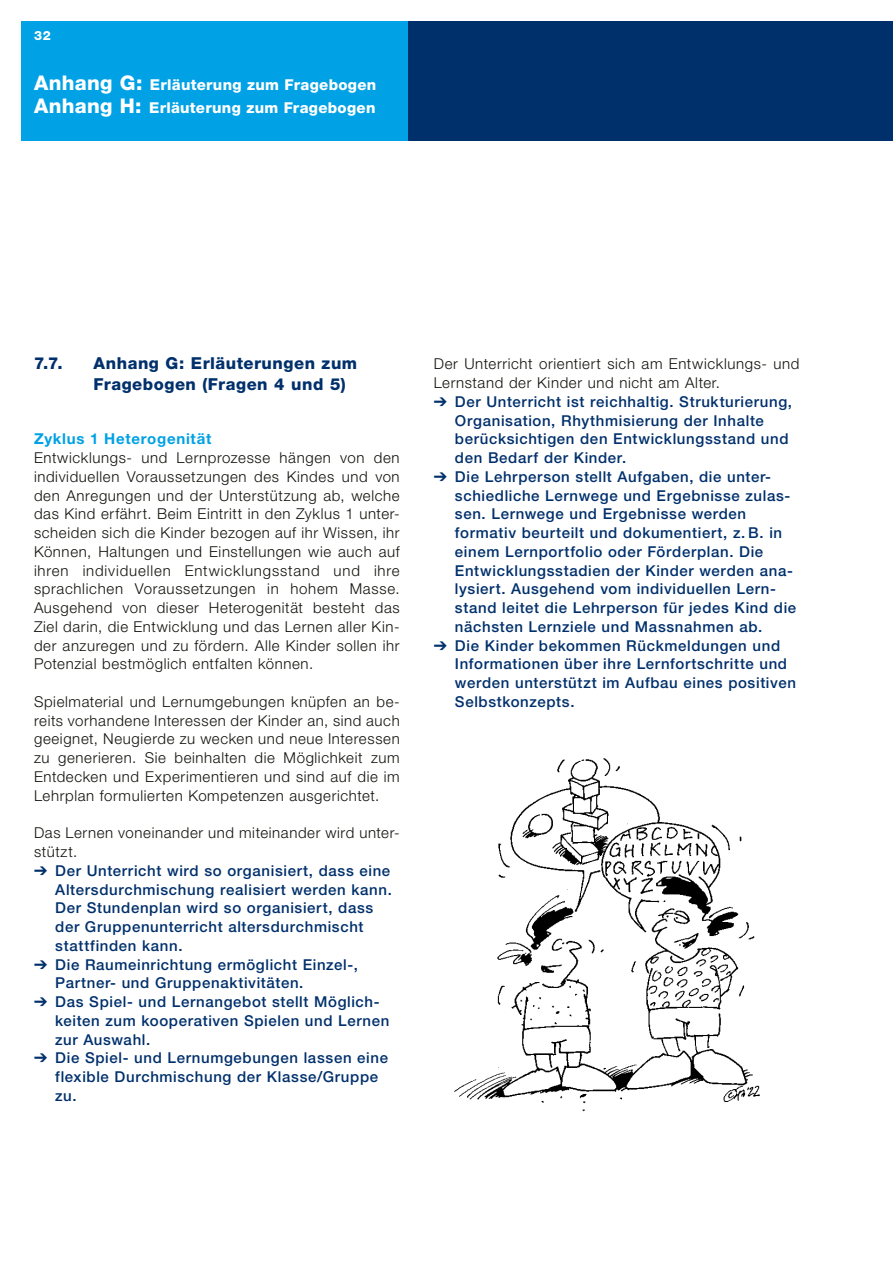
<style>
.page{position:relative;width:893px;height:1263px;background:#fff}
.page>*{position:absolute;margin:0;border:0;box-sizing:border-box;transform-origin:0 0}
.t1{font:800 16.5px/21px "Helvetica Neue";letter-spacing:.03em;color:#00306c}
.t2{font:500 15px/18.8px "Helvetica Neue";letter-spacing:.045em;color:#00306c}
.t3{font:300 15px/18.8px "Helvetica Neue";letter-spacing:.04em;color:#12120d;text-align:justify}
.t4{font:800 15px/23.4px "Helvetica Neue";letter-spacing:.02em;color:#fff}
.t5{font:700 15px "Helvetica Neue";letter-spacing:.05em;color:#00a1e5}
.t6{font:800 12.75px "Helvetica Neue";color:#fff}
.s1{font-size:20.25px}
</style>
<div class="page">
<div style="left:408px;top:21px;width:485px;height:119px;background:#00306c"></div>
<div style="left:21px;top:21px;width:387px;height:119px;background:#00a1e5"></div>
<img style="left:454px;top:758px;width:306px;height:354px">
<p class="t6" style="left:34px;top:28px;width:18px">32</p>
<p class="t4" style="left:34px;top:73px;width:344px"><span class="s1">Anhang G:</span> Erläuterung zum Fragebogen<br><span class="s1">Anhang H:</span> Erläuterung zum Fragebogen</p>
<p class="t1" style="left:34px;top:353px;width:30px">7.7.</p>
<p class="t1" style="left:94px;top:353px;width:265px">Anhang G: Erläuterungen zum<br>Fragebogen (Fragen 4 und 5)</p>
<p class="t5" style="left:34px;top:430px;width:179px">Zyklus 1 Heterogenität</p>
<p class="t3" style="left:34px;top:448px;width:367px">Entwicklungs- und Lernprozesse hängen von den individuellen Voraussetzungen des Kindes und von den Anregungen und der Unterstützung ab, welche das Kind erfährt. Beim Eintritt in den Zyklus 1 unter&shy;scheiden sich die Kinder bezogen auf ihr Wissen, ihr Können, Haltungen und Einstellungen wie auch auf ihren individuellen Entwicklungsstand und ihre sprachlichen Voraussetzungen in hohem Masse.<br>Ausgehend von dieser Heterogenität besteht das Ziel darin, die Entwicklung und das Lernen aller Kin&shy;der anzuregen und zu fördern. Alle Kinder sollen ihr Potenzial bestmöglich entfalten können.</p>
<p class="t3" style="left:34px;top:692px;width:367px">Spielmaterial und Lernumgebungen knüpfen an be&shy;reits vorhandene Interessen der Kinder an, sind auch geeignet, Neugierde zu wecken und neue Interessen zu generieren. Sie beinhalten die Möglichkeit zum Entdecken und Experimentieren und sind auf die im Lehrplan formulierten Kompetenzen ausgerichtet.</p>
<p class="t3" style="left:34px;top:823px;width:367px">Das Lernen voneinander und miteinander wird unter&shy;stützt.</p>
<p class="t2" style="left:55px;top:861px;width:338px;text-indent:-21px">➔ Der Unterricht wird so organisiert, dass eine Altersdurchmischung realisiert werden kann.<br>Der Stundenplan wird so organisiert, dass der Gruppenunterricht altersdurchmischt stattfinden kann.</p>
<p class="t2" style="left:55px;top:955px;width:304px;text-indent:-21px">➔ Die Raumeinrichtung ermöglicht Einzel-,<br>Partner- und Gruppenaktivitäten.</p>
<p class="t2" style="left:55px;top:992px;width:336px;text-indent:-21px">➔ Das Spiel- und Lernangebot stellt Möglich&shy;keiten zum kooperativen Spielen und Lernen zur Auswahl.</p>
<p class="t2" style="left:55px;top:1048px;width:334px;text-indent:-21px">➔ Die Spiel- und Lernumgebungen lassen eine flexible Durchmischung der Klasse/Gruppe zu.</p>
<p class="t3" style="left:434px;top:354px;width:367px">Der Unterricht orientiert sich am Entwicklungs- und<br>Lernstand der Kinder und nicht am Alter.</p>
<p class="t2" style="left:455px;top:392px;width:339px;text-indent:-21px">➔ Der Unterricht ist reichhaltig. Strukturierung, Organisation, Rhythmisierung der Inhalte berücksichtigen den Entwicklungsstand und den Bedarf der Kinder.</p>
<p class="t2" style="left:455px;top:467px;width:343px;text-indent:-21px">➔ Die Lehrperson stellt Aufgaben, die unter&shy;schiedliche Lernwege und Ergebnisse zulas&shy;sen. Lernwege und Ergebnisse werden formativ beurteilt und dokumentiert, z. B. in einem Lernportfolio oder Förderplan. Die Entwicklungsstadien der Kinder werden ana&shy;lysiert. Ausgehend vom individuellen Lern&shy;stand leitet die Lehrperson für jedes Kind die nächsten Lernziele und Massnahmen ab.</p>
<p class="t2" style="left:455px;top:636px;width:342px;text-indent:-21px">➔ Die Kinder bekommen Rückmeldungen und Informationen über ihre Lernfortschritte und werden unterstützt im Aufbau eines positiven Selbstkonzepts.</p>
</div>
